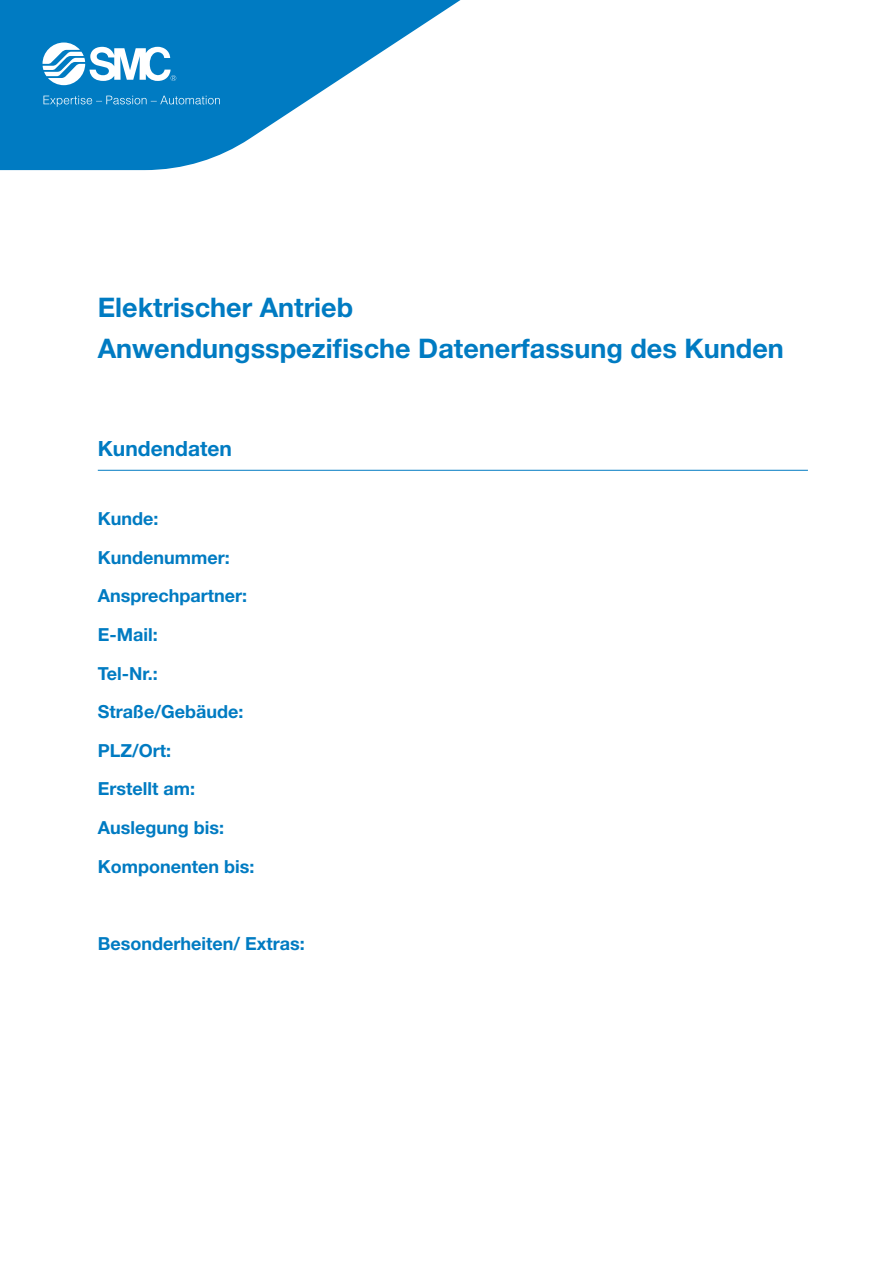
<style>
.page{position:relative;width:893px;height:1263px;background:#fff}
.page>*{position:absolute;margin:0;border:0;box-sizing:border-box;transform-origin:0 0}
.t1{font:700 27px/41px "Helvetica Neue LT Std";color:#007bc2}
.t2{font:700 21px "Helvetica Neue LT Std";color:#007bc2}
.t3{font:700 18px/38.5px "Helvetica Neue LT Std";color:#007bc2}
</style>
<div class="page">
<hr style="left:98px;top:470px;width:710px;height:1px;background:#007bc2">
<svg style="left:0;top:0;width:461px;height:170px;fill:#007bc2"></svg>
<svg style="left:43px;top:43px;width:133px;height:42px"></svg>
<svg style="left:43px;top:96px;width:177px;height:11px;background:#278fcb"></svg>
<h1 class="t1" style="left:98px;top:286px;width:688px">Elektrischer Antrieb<br>Anwendungsspezifische Datenerfassung des Kunden</h1>
<p class="t2" style="left:98px;top:436px;width:136px">Kundendaten</p>
<p class="t3" style="left:98px;top:499px;width:158px">Kunde:<br>Kundenummer:<br>Ansprechpartner:<br>E-Mail:<br>Tel-Nr.:<br>Straße/Gebäude:<br>PLZ/Ort:<br>Erstellt am:<br>Auslegung bis:<br>Komponenten bis:</p>
<p class="t3" style="left:98px;top:924px;width:209px">Besonderheiten/ Extras:</p>
</div>
